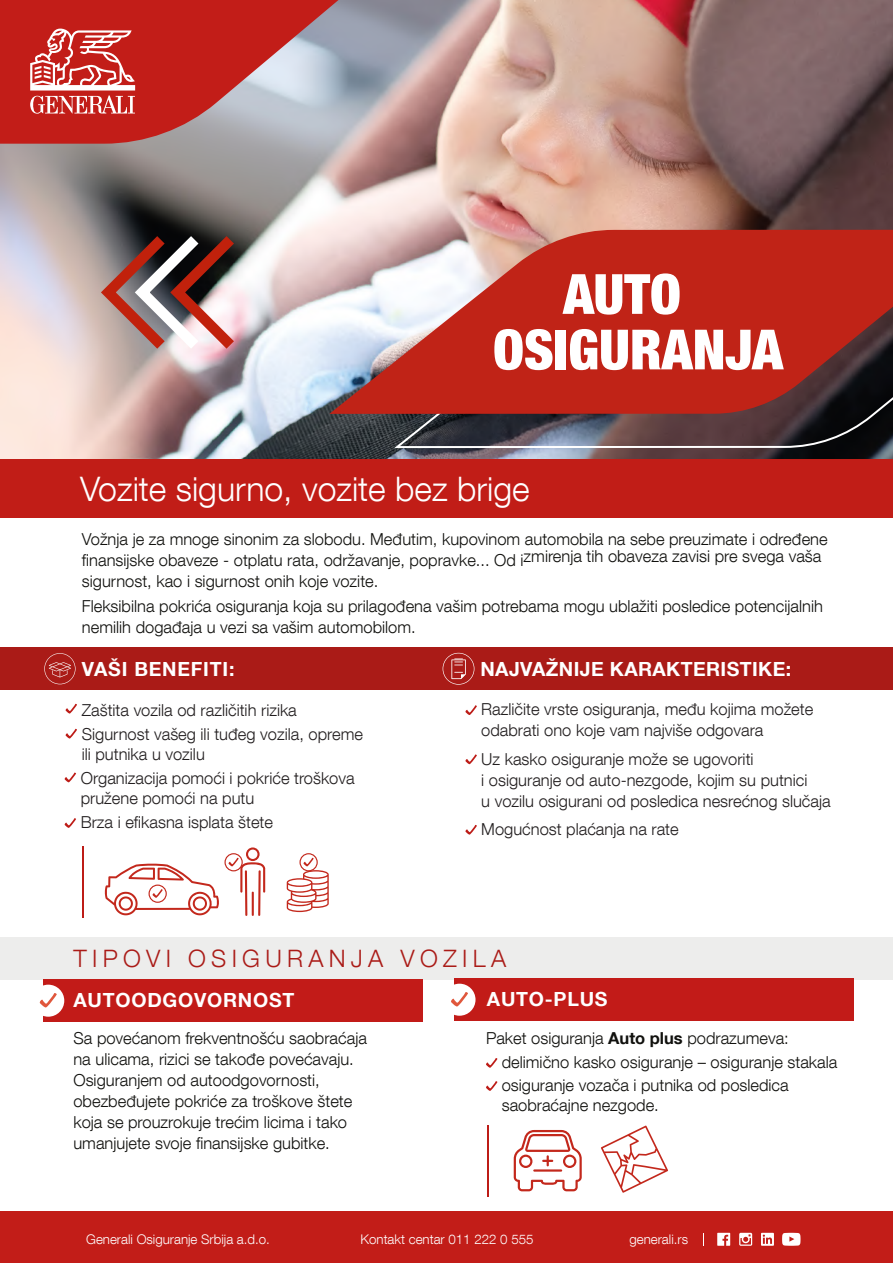
<style>
.page{position:relative;width:893px;height:1263px;background:#fff}
.page>*{position:absolute;margin:0;border:0;box-sizing:border-box;transform-origin:0 0}
.t1{font:900 condensed 55.5px/55.5px "Helvetica Neue LT Pro";color:#fff;text-align:center}
.t2{font:300 33.75px "Helvetica Neue LT Com";color:#fff}
.t3{font:300 24px "Helvetica Neue LT Com";letter-spacing:.22em;color:#aa1b17}
.t4{font:700 19.5px "Helvetica Neue LT Com";letter-spacing:.04em;color:#fff}
.t5{font:700 19.5px "Helvetica Neue LT Com";letter-spacing:.02em;color:#fff}
.t6{font:300 16.5px/21px "Helvetica Neue LT Com";color:#11110e}
.t7{font:300 16.5px/21px "Helvetica Neue LT Com";color:#221e1f}
.t8{font:300 13.35px "Helvetica Neue LT Com";color:#fff}
.s1{font-weight:700}
</style>
<div class="page">
<img style="left:0;top:0;width:893px;height:459px">
<div style="left:0;top:648px;width:893px;height:42px;background:#aa1b17"></div>
<div style="left:0;top:937px;width:893px;height:42px;background:#ededec"></div>
<svg style="left:65px;top:703px;width:12px;height:10px"></svg>
<svg style="left:65px;top:728px;width:12px;height:10px"></svg>
<svg style="left:465px;top:705px;width:12px;height:10px"></svg>
<svg style="left:465px;top:754px;width:12px;height:10px"></svg>
<svg style="left:465px;top:824px;width:12px;height:11px"></svg>
<svg style="left:64px;top:772px;width:12px;height:10px"></svg>
<svg style="left:64px;top:818px;width:12px;height:10px"></svg>
<svg style="left:486px;top:1058px;width:12px;height:10px"></svg>
<svg style="left:486px;top:1081px;width:12px;height:10px"></svg>
<svg style="left:44px;top:653px;width:32px;height:31px"></svg>
<div style="left:43px;top:979px;width:379px;height:42px;background:#c21b18"></div>
<div style="left:454px;top:978px;width:399px;height:42px;background:#c21b18"></div>
<div style="left:443px;top:984px;width:32px;height:32px;background:#fff;border-radius:50%"></div>
<svg style="left:451px;top:992px;width:17px;height:14px"></svg>
<div style="left:32px;top:985px;width:32px;height:32px;background:#fff;border-radius:50%"></div>
<svg style="left:39px;top:993px;width:18px;height:14px"></svg>
<hr style="left:487px;top:1126px;width:2px;height:71px;background:#bd1c17">
<svg style="left:514px;top:1130px;width:68px;height:61px"></svg>
<svg style="left:601px;top:1125px;width:67px;height:68px"></svg>
<hr style="left:82px;top:846px;width:2px;height:72px;background:#bd1c17">
<svg style="left:105px;top:847px;width:160px;height:69px"></svg>
<svg style="left:287px;top:853px;width:42px;height:59px"></svg>
<svg style="left:443px;top:653px;width:31px;height:32px"></svg>
<svg style="left:94px;top:225px;width:151px;height:135px;background:#987977"></svg>
<div style="left:0;top:1212px;width:893px;height:51px;background:#c21d18"></div>
<svg style="left:703px;top:1233px;width:1px;height:13px"></svg>
<svg style="left:739px;top:1233px;width:13px;height:13px"></svg>
<svg style="left:717px;top:1233px;width:13px;height:13px"></svg>
<svg style="left:782px;top:1233px;width:18px;height:13px"></svg>
<svg style="left:761px;top:1233px;width:13px;height:13px"></svg>
<svg style="left:0;top:0;width:338px;height:144px;background:#bf5151"></svg>
<svg style="left:30px;top:28px;width:105px;height:86px"></svg>
<svg style="left:394px;top:414px;width:499px;height:36px;background:#4b434a"></svg>
<svg style="left:329px;top:230px;width:564px;height:184px;background:#bb473f"></svg>
<div style="left:0;top:459px;width:893px;height:59px;background:#c11d17"></div>
<h1 class="t1" style="left:493px;top:265px;width:291px">AUTO<br>OSIGURANJA</h1>
<h2 class="t2" style="left:80px;top:469px;width:451px">Vozite sigurno, vozite bez brige</h2>
<p class="t6" style="left:82px;top:528px;width:747px">Vožnja je za mnoge sinonim za slobodu. Međutim, kupovinom automobila na sebe preuzimate i određene finansijske obaveze - otplatu rata, održavanje, popravke... Od izmirenja tih obaveza zavisi pre svega vaša sigurnost, kao i sigurnost onih koje vozite.</p>
<p class="t6" style="left:82px;top:596px;width:742px">Fleksibilna pokrića osiguranja koja su prilagođena vašim potrebama mogu ublažiti posledice potencijalnih nemilih događaja u vezi sa vašim automobilom.</p>
<p class="t4" style="left:82px;top:656px;width:154px">VAŠI BENEFITI:</p>
<p class="t7" style="left:82px;top:697px;width:283px;line-height:24.3px">Zaštita vozila od različitih rizika<br>Sigurnost vašeg ili tuđeg vozila, opreme</p>
<p class="t7" style="left:81px;top:741px;width:275px;line-height:24.6px">ili putnika u vozilu<br>Organizacija pomoći i pokriće troškova</p>
<p class="t7" style="left:81px;top:786px;width:194px;line-height:24.3px">pružene pomoći na putu<br>Brza i efikasna isplata štete</p>
<p class="t5" style="left:480px;top:656px;width:312px">NAJVAŽNIJE KARAKTERISTIKE:</p>
<p class="t7" style="left:481px;top:698px;width:333px">Različite vrste osiguranja, među kojima možete odabrati ono koje vam najviše odgovara</p>
<p class="t7" style="left:481px;top:748px;width:351px">Uz kasko osiguranje može se ugovoriti<br>i osiguranje od auto-nezgode, kojim su putnici<br>u vozilu osigurani od posledica nesrećnog slučaja</p>
<p class="t7" style="left:481px;top:818px;width:199px">Mogućnost plaćanja na rate</p>
<h3 class="t3" style="left:73px;top:943px;width:434px">TIPOVI OSIGURANJA VOZILA</h3>
<p class="t4" style="left:73px;top:988px;width:222px">AUTOODGOVORNOST</p>
<p class="t4" style="left:487px;top:987px;width:122px">AUTO-PLUS</p>
<p class="t6" style="left:73px;top:1027px;width:295px">Sa povećanom frekventnošću saobraćaja na ulicama, rizici se takođe povećavaju.<br>Osiguranjem od autoodgovornosti, obezbeđujete pokriće za troškove štete koja se prouzrokuje trećim licima i tako umanjujete svoje finansijske gubitke.</p>
<p class="t6" style="left:502px;top:1025px;width:337px;line-height:24.8px;text-indent:-16px">Paket osiguranja <span class="s1">Auto plus</span> podrazumeva: delimično kasko osiguranje – osiguranje stakala</p>
<p class="t6" style="left:502px;top:1075px;width:289px;line-height:19.8px">osiguranje vozača i putnika od posledica saobraćajne nezgode.</p>
<p class="t8" style="left:86px;top:1230px;width:185px">Generali Osiguranje Srbija a.d.o.</p>
<p class="t8" style="left:361px;top:1230px;width:174px">Kontakt centar 011 222 0 555</p>
<p class="t8" style="left:629px;top:1230px;width:60px">generali.rs</p>
</div>
